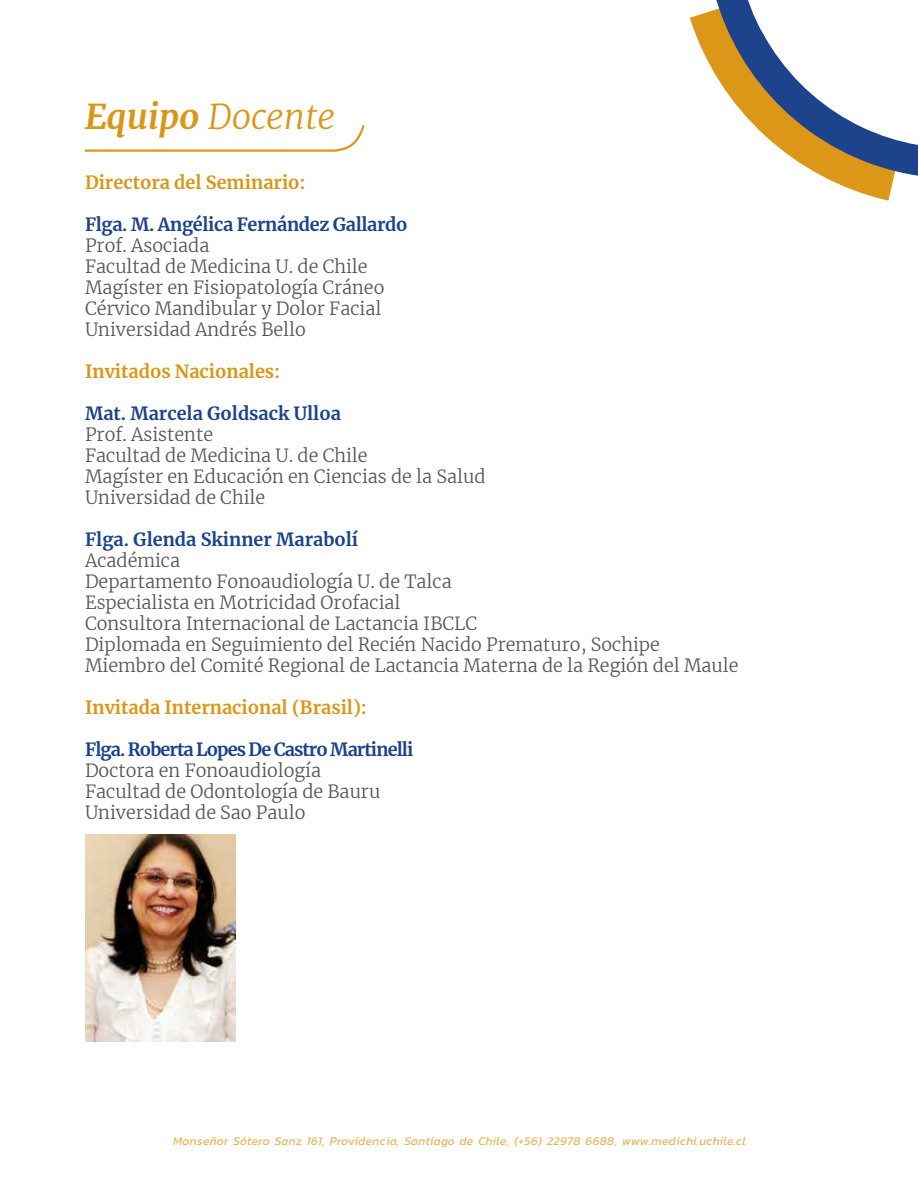
<style>
.page{position:relative;width:918px;height:1188px;background:#fff}
.page>*{position:absolute;margin:0;border:0;box-sizing:border-box;transform-origin:0 0}
.t1{font:italic 300 34.5px "Merriweather";color:#da9618}
.t2{font:300 18px/21px "Merriweather";color:#575756}
.t3{font:700 18px "Merriweather";color:#da9618}
.t4{font:700 18px "Merriweather";color:#1b438b}
.t5{font:700 18px "Merriweather";letter-spacing:-.05em;color:#1b438b}
.t6{font:700 18px "Merriweather";letter-spacing:-.02em;color:#1b438b}
.t7{font:italic 12px "Kanit";letter-spacing:.025em;color:#dc9719}
.s1{font-weight:700}
</style>
<div class="page">
<svg style="left:690px;top:0;width:228px;height:201px"></svg>
<svg style="left:85px;top:125px;width:280px;height:27px"></svg>
<img style="left:85px;top:835px;width:151px;height:207px">
<h1 class="t1" style="left:85px;top:92px;width:252px"><span class="s1">Equipo</span> Docente</h1>
<p class="t3" style="left:85px;top:170px;width:222px">Directora del Seminario:</p>
<p class="t6" style="left:85px;top:212px;width:324px">Flga. M. Angélica Fernández Gallardo</p>
<p class="t2" style="left:85px;top:234px;width:301px">Prof. Asociada<br>Facultad de Medicina U. de Chile<br>Magíster en Fisiopatología Cráneo<br>Cérvico Mandibular y Dolor Facial<br>Universidad Andrés Bello</p>
<p class="t3" style="left:85px;top:359px;width:197px">Invitados Nacionales:</p>
<p class="t4" style="left:85px;top:401px;width:257px">Mat. Marcela Goldsack Ulloa</p>
<p class="t2" style="left:85px;top:423px;width:402px">Prof. Asistente<br>Facultad de Medicina U. de Chile<br>Magíster en Educación en Ciencias de la Salud<br>Universidad de Chile</p>
<p class="t4" style="left:85px;top:527px;width:275px">Flga. Glenda Skinner Marabolí</p>
<p class="t2" style="left:85px;top:549px;width:655px">Académica<br>Departamento Fonoaudiología U. de Talca<br>Especialista en Motricidad Orofacial<br>Consultora Internacional de Lactancia IBCLC<br>Diplomada en Seguimiento del Recién Nacido Prematuro, Sochipe Miembro del Comité Regional de Lactancia Materna de la Región del Maule</p>
<p class="t3" style="left:85px;top:695px;width:284px">Invitada Internacional (Brasil):</p>
<p class="t5" style="left:85px;top:737px;width:330px">Flga. Roberta Lopes De Castro Martinelli</p>
<p class="t2" style="left:85px;top:759px;width:297px">Doctora en Fonoaudiología<br>Facultad de Odontología de Bauru<br>Universidad de Sao Paulo</p>
<p class="t7" style="left:173px;top:1132px;width:574px">Monseñor Sótero Sanz 161, Providencia, Santiago de Chile, (+56) 22978 6688, www.medichi.uchile.cl</p>
</div>
